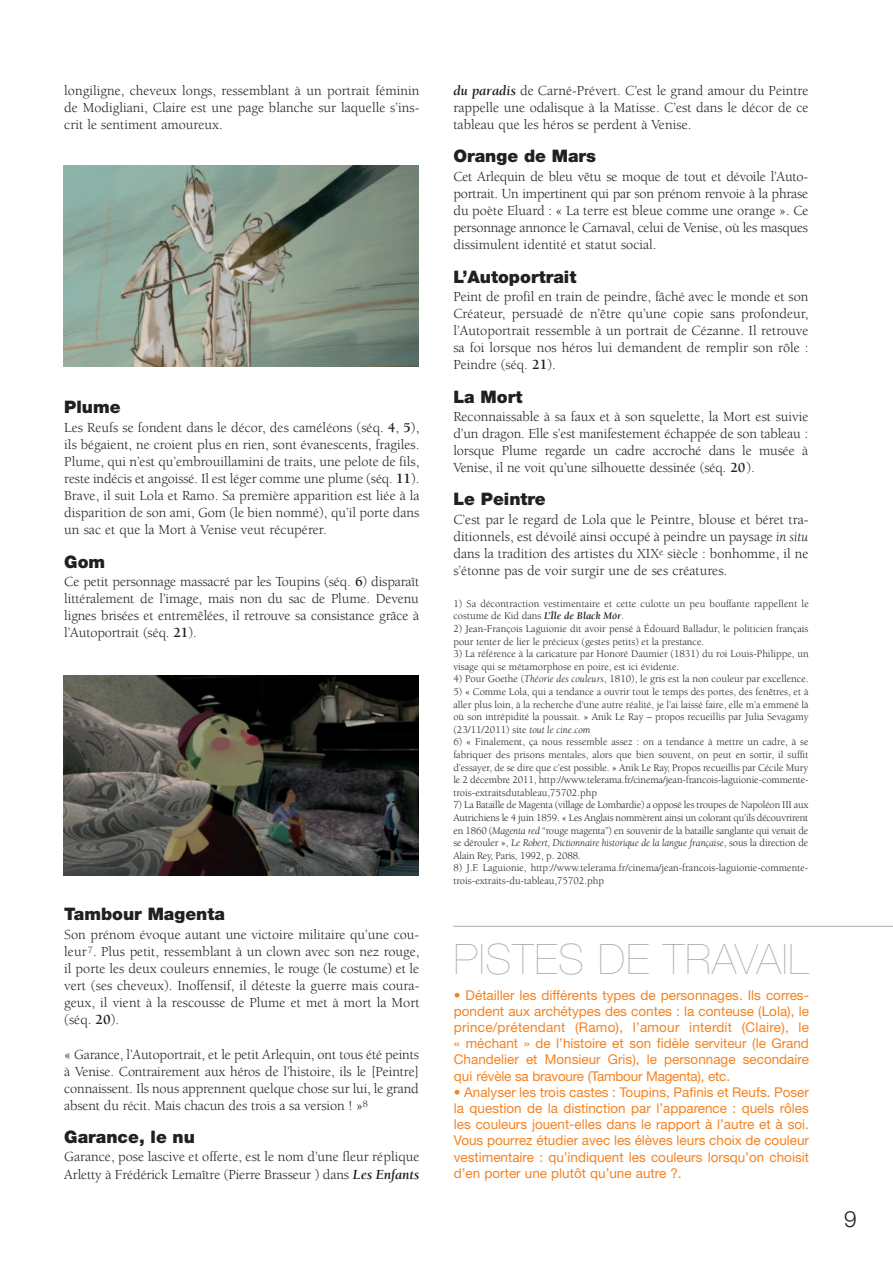
<style>
.page{position:relative;width:893px;height:1263px;background:#fff}
.page>*{position:absolute;margin:0;border:0;box-sizing:border-box;transform-origin:0 0}
.t1{font:200 42px "Helvetica Neue";letter-spacing:.03em;color:#a8a9ad}
.t2{font:300 22.5px "Helvetica Neue";color:#231f20}
.t3{font:900 17.25px "Helvetica Neue";color:#231f20}
.t4{font:14.25px/17.1px "Berkeley";color:#231f20;text-align:justify}
.t5{font:13.5px/16.2px "Helvetica Neue";color:#f58220;text-align:justify}
.t6{font:10.5px/12.6px "Berkeley";color:#231f20}
.s1{font-weight:700}
.s2{font-weight:700;font-style:italic}
.s3{font-style:italic}
</style>
<div class="page">
<hr style="left:453px;top:926px;width:440px;height:1px;background:#a8a9ad">
<img style="left:64px;top:166px;width:355px;height:200px">
<img style="left:64px;top:675px;width:355px;height:201px">
<p class="t4" style="left:64px;top:83px;width:357px">longiligne, cheveux longs, ressemblant à un portrait féminin de Modigliani, Claire est une page blanche sur laquelle s’ins&shy;crit le sentiment amoureux.</p>
<p class="t3" style="left:64px;top:401px;width:58px">Plume</p>
<p class="t4" style="left:64px;top:420px;width:357px">Les Reufs se fondent dans le décor, des caméléons (séq. <span class="s1">4</span>, <span class="s1">5</span>), ils bégaient, ne croient plus en rien, sont évanescents, fragiles.<br>Plume, qui n’est qu’embrouillamini de traits, une pelote de fils, reste indécis et angoissé. Il est léger comme une plume (séq. <span class="s1">11</span>).<br>Brave, il suit Lola et Ramo. Sa première apparition est liée à la disparition de son ami, Gom (le bien nommé), qu’il porte dans un sac et que la Mort à Venise veut récupérer.</p>
<p class="t3" style="left:64px;top:555px;width:42px">Gom</p>
<p class="t4" style="left:64px;top:574px;width:356px">Ce petit personnage massacré par les Toupins (séq. <span class="s1">6</span>) disparaît littéralement de l’image, mais non du sac de Plume. Devenu lignes brisées et entremêlées, il retrouve sa consistance grâce à l’Autoportrait (séq. <span class="s1">21</span>).</p>
<p class="t3" style="left:64px;top:908px;width:162px">Tambour Magenta</p>
<p class="t4" style="left:64px;top:927px;width:357px">Son prénom évoque autant une victoire militaire qu’une cou&shy;leur<sup>7</sup>. Plus petit, ressemblant à un clown avec son nez rouge, il porte les deux couleurs ennemies, le rouge (le costume) et le vert (ses cheveux). Inoffensif, il déteste la guerre mais coura&shy;geux, il vient à la rescousse de Plume et met à mort la Mort (séq. <span class="s1">20</span>).</p>
<p class="t4" style="left:64px;top:1047px;width:357px">« Garance, l’Autoportrait, et le petit Arlequin, ont tous été peints à Venise. Contrairement aux héros de l’histoire, ils le [Peintre] connaissent. Ils nous apprennent quelque chose sur lui, le grand absent du récit. Mais chacun des trois a sa version ! »<sup>8</sup></p>
<p class="t3" style="left:64px;top:1131px;width:132px">Garance, le nu</p>
<p class="t4" style="left:64px;top:1150px;width:357px">Garance, pose lascive et offerte, est le nom d’une fleur réplique<br>Arletty à Frédérick Lemaître (Pierre Brasseur ) dans <span class="s2">Les Enfants</span></p>
<p class="t4" style="left:453px;top:83px;width:357px"><span class="s2">du paradis</span> de Carné-Prévert. C’est le grand amour du Peintre rappelle une odalisque à la Matisse. C’est dans le décor de ce tableau que les héros se perdent à Venise.</p>
<p class="t3" style="left:453px;top:150px;width:144px">Orange de Mars</p>
<p class="t4" style="left:453px;top:169px;width:357px">Cet Arlequin de bleu vêtu se moque de tout et dévoile l’Auto&shy;portrait. Un impertinent qui par son prénom renvoie à la phrase du poète Eluard : « La terre est bleue comme une orange ». Ce personnage annonce le Carnaval, celui de Venise, où les masques dissimulent identité et statut social.</p>
<p class="t3" style="left:453px;top:270px;width:124px">L’Autoportrait</p>
<p class="t4" style="left:453px;top:289px;width:357px">Peint de profil en train de peindre, fâché avec le monde et son Créateur, persuadé de n’être qu’une copie sans profondeur, l’Autoportrait ressemble à un portrait de Cézanne. Il retrouve sa foi lorsque nos héros lui demandent de remplir son rôle :<br>Peindre (séq. <span class="s1">21</span>).</p>
<p class="t3" style="left:453px;top:390px;width:71px">La Mort</p>
<p class="t4" style="left:453px;top:409px;width:357px">Reconnaissable à sa faux et à son squelette, la Mort est suivie d’un dragon. Elle s’est manifestement échappée de son tableau : lorsque Plume regarde un cadre accroché dans le musée à Venise, il ne voit qu’une silhouette dessinée (séq. <span class="s1">20</span>).</p>
<p class="t3" style="left:453px;top:493px;width:94px">Le Peintre</p>
<p class="t4" style="left:453px;top:512px;width:357px">C’est par le regard de Lola que le Peintre, blouse et béret tra&shy;ditionnels, est dévoilé ainsi occupé à peindre un paysage <span class="s3">in situ </span>dans la tradition des artistes du XIX<sup>e</sup> siècle : bonhomme, il ne s’étonne pas de voir surgir une de ses créatures.</p>
<p class="t6" style="left:453px;top:598px;width:357px">1) Sa décontraction vestimentaire et cette culotte un peu bouffante rappellent le costume de Kid dans <span class="s2">L’Île de Black Mór</span>.</p>
<p class="t6" style="left:453px;top:623px;width:357px">2) Jean-François Laguionie dit avoir pensé à Édouard Balladur, le politicien français pour tenter de lier le précieux (gestes petits) et la prestance.</p>
<p class="t6" style="left:453px;top:648px;width:357px">3) La référence à la caricature par Honoré Daumier (1831) du roi Louis-Philippe, un visage qui se métamorphose en poire, est ici évidente.</p>
<p class="t6" style="left:453px;top:674px;width:357px">4) Pour Goethe (<span class="s3">Théorie des couleurs</span>, 1810), le gris est la non couleur par excellence.</p>
<p class="t6" style="left:453px;top:686px;width:357px;text-align:justify">5) « Comme Lola, qui a tendance a ouvrir tout le temps des portes, des fenêtres, et à aller plus loin, à la recherche d’une autre réalité, je l’ai laissé faire, elle m’a emmené là où son intrépidité la poussait. » Anik Le Ray – propos recueillis par Julia Sevagamy (23/11/2011) site <span class="s3">tout le cine.com</span></p>
<p class="t6" style="left:453px;top:737px;width:357px;text-align:justify">6) « Finalement, ça nous ressemble assez : on a tendance à mettre un cadre, à se fabriquer des prisons mentales, alors que bien souvent, on peut en sortir, il suffit d’essayer, de se dire que c’est possible. » Anik Le Ray, Propos recueillis par Cécile Mury le 2 décembre 2011, http://www.telerama.fr/cinema/jean-francois-laguionie-commente&shy;trois-extraitsdutableau,75702.php</p>
<p class="t6" style="left:453px;top:800px;width:357px;text-align:justify">7) La Bataille de Magenta (village de Lombardie) a opposé les troupes de Napoléon III aux Autrichiens le 4 juin 1859. « Les Anglais nommèrent ainsi un colorant qu’ils découvrirent en 1860 (<span class="s3">Magenta red</span> “rouge magenta”) en souvenir de la bataille sanglante qui venait de se dérouler », <span class="s3">Le Robert, Dictionnaire historique de la langue française</span>, sous la direction de Alain Rey, Paris, 1992, p. 2088.</p>
<p class="t6" style="left:453px;top:863px;width:357px">8) J.F. Laguionie, http://www.telerama.fr/cinema/jean-francois-laguionie-commente&shy;trois-extraits-du-tableau,75702.php</p>
<h1 class="t1" style="left:454px;top:944px;width:356px">PISTES DE TRAVAIL</h1>
<p class="t5" style="left:454px;top:988px;width:357px">• Détailler les différents types de personnages. Ils corres&shy;pondent aux archétypes des contes : la conteuse (Lola), le prince/prétendant (Ramo), l’amour interdit (Claire), le « méchant » de l’histoire et son fidèle serviteur (le Grand Chandelier et Monsieur Gris), le personnage secondaire qui révèle sa bravoure (Tambour Magenta), etc.</p>
<p class="t5" style="left:454px;top:1085px;width:357px">• Analyser les trois castes : Toupins, Pafinis et Reufs. Poser la question de la distinction par l’apparence : quels rôles les couleurs jouent-elles dans le rapport à l’autre et à soi.<br>Vous pourrez étudier avec les élèves leurs choix de couleur vestimentaire : qu’indiquent les couleurs lorsqu’on choisit d’en porter une plutôt qu’une autre ?.</p>
<h2 class="t2" style="left:844px;top:1211px;width:14px">9</h2>
</div>
